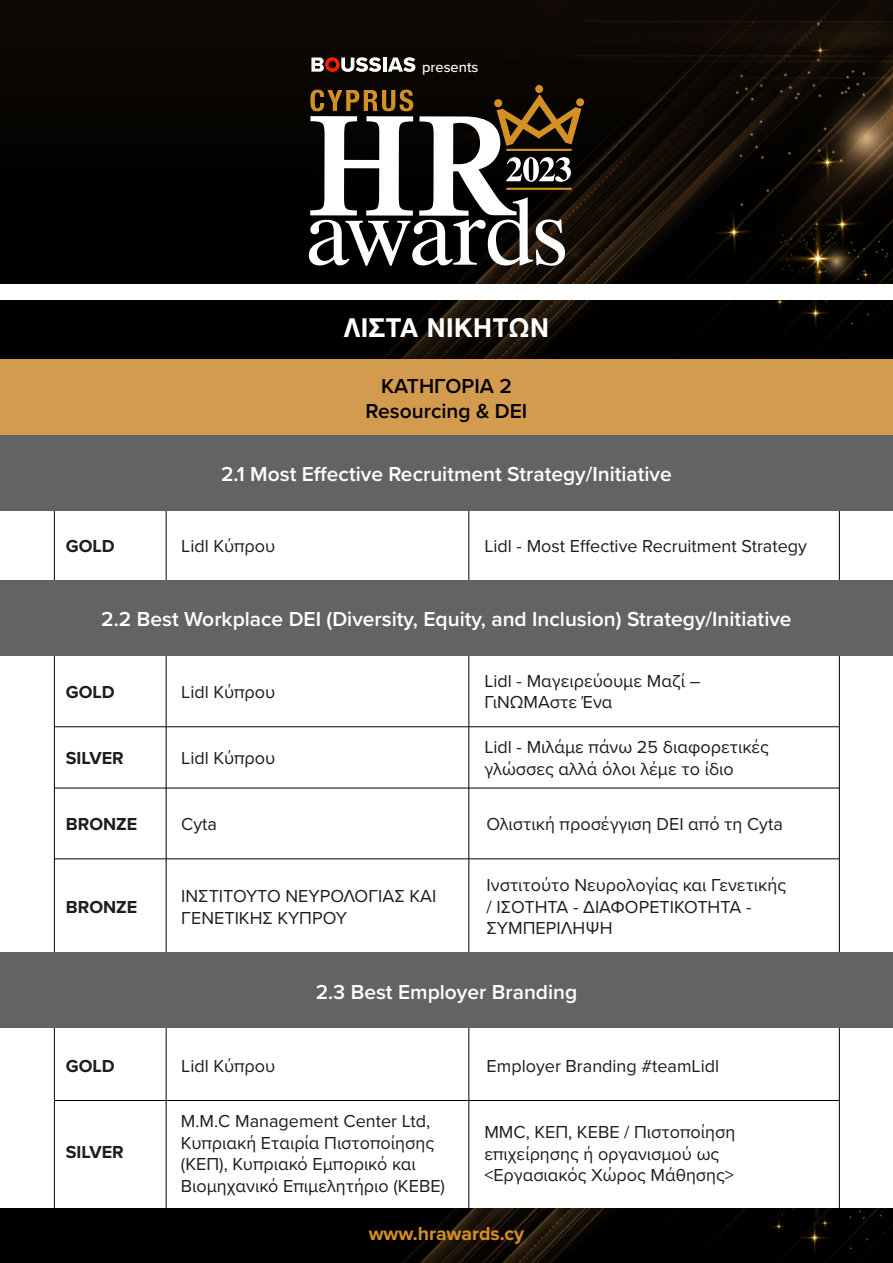
<style>
.page{position:relative;width:893px;height:1263px;background:#fff}
.page>*{position:absolute;margin:0;border:0;box-sizing:border-box;transform-origin:0 0}
.t1{font:700 27.9px "CF Helvetica";letter-spacing:.02em;color:#fff}
.t2{font:600 21px "Proxima Nova";color:#fff}
.t3{font:600 21px/25.2px "Proxima Nova";color:#000;text-align:center}
.t4{font:700 19.5px "Proxima Nova";color:#d59021}
.t5{font:18px/21.6px "Proxima Nova";color:#1d1d1b}
.t6{font:700 18px "Proxima Nova";color:#1d1d1b}
.t7{font:700 18px "Proxima Nova";color:#1d1e1b}
.t8{font:500 14.7px "Proxima Nova";color:#fff}
</style>
<div class="page">
<img style="left:0;top:1209px;width:893px;height:54px">
<img style="left:0;top:0;width:893px;height:359px">
<div style="left:535px;top:85px;width:8px;height:8px;background:#d59023;border-radius:50%"></div>
<div style="left:576px;top:98px;width:8px;height:8px;background:#d59023;border-radius:50%"></div>
<svg style="left:309px;top:90px;width:272px;height:176px"></svg>
<div style="left:0;top:285px;width:893px;height:15px;background:#fff"></div>
<hr style="left:383px;top:58px;width:4px;height:14px;background:#fff">
<svg style="left:388px;top:57px;width:27px;height:15px"></svg>
<svg style="left:311px;top:57px;width:70px;height:15px"></svg>
<hr style="left:468px;top:498px;width:1px;height:716px;background:#000">
<hr style="left:166px;top:445px;width:1px;height:779px;background:#000">
<hr style="left:839px;top:479px;width:1px;height:780px;background:#000">
<hr style="left:54px;top:481px;width:1px;height:779px;background:#000">
<div style="left:0;top:359px;width:893px;height:76px;background:#d39b4e"></div>
<div style="left:0;top:435px;width:893px;height:75px;background:#646363"></div>
<div style="left:0;top:580px;width:893px;height:76px;background:#646363"></div>
<hr style="left:54px;top:726px;width:785px;height:1px;background:#000">
<hr style="left:54px;top:788px;width:785px;height:1px;background:#000">
<hr style="left:54px;top:858px;width:785px;height:1px;background:#000">
<div style="left:0;top:952px;width:893px;height:76px;background:#646363"></div>
<hr style="left:54px;top:1100px;width:785px;height:1px;background:#000">
<p class="t8" style="left:422px;top:56px;width:58px">presents</p>
<h1 class="t1" style="left:344px;top:313px;width:206px">ΛΙΣΤΑ ΝΙΚΗΤΩΝ</h1>
<p class="t3" style="left:366px;top:373px;width:163px">ΚΑΤΗΓΟΡΙΑ 2<br>Resourcing &amp; DEI</p>
<p class="t2" style="left:221px;top:458px;width:452px">2.1 Most Effective Recruitment Strategy/Initiative</p>
<p class="t6" style="left:66px;top:533px;width:51px">GOLD</p>
<p class="t5" style="left:181px;top:535px;width:96px">Lidl Κύπρου</p>
<p class="t5" style="left:484px;top:535px;width:324px">Lidl - Most Effective Recruitment Strategy</p>
<p class="t2" style="left:101px;top:604px;width:692px">2.2 Best Workplace DEI (Diversity, Equity, and Inclusion) Strategy/Initiative</p>
<p class="t6" style="left:66px;top:679px;width:51px">GOLD</p>
<p class="t5" style="left:181px;top:680px;width:96px">Lidl Κύπρου</p>
<p class="t5" style="left:484px;top:669px;width:218px">Lidl - Μαγειρεύουμε Μαζί –<br>ΓιΝΩΜΑστε Ένα</p>
<p class="t6" style="left:66px;top:745px;width:59px">SILVER</p>
<p class="t5" style="left:181px;top:747px;width:96px">Lidl Κύπρου</p>
<p class="t5" style="left:484px;top:736px;width:286px">Lidl - Μιλάμε πάνω 25 διαφορετικές γλώσσες αλλά όλοι λέμε το ίδιο</p>
<p class="t7" style="left:66px;top:811px;width:73px">BRONZE</p>
<p class="t5" style="left:181px;top:812px;width:37px">Cyta</p>
<p class="t5" style="left:487px;top:812px;width:298px">Ολιστική προσέγγιση DEI από τη Cyta</p>
<p class="t6" style="left:66px;top:893px;width:73px">BRONZE</p>
<p class="t5" style="left:181px;top:884px;width:257px">ΙΝΣΤΙΤΟΥΤΟ ΝΕΥΡΟΛΟΓΙΑΣ ΚΑΙ<br>ΓΕΝΕΤΙΚΗΣ ΚΥΠΡΟΥ</p>
<p class="t5" style="left:487px;top:873px;width:301px">Ινστιτούτο Νευρολογίας και Γενετικής / ΙΣΟΤΗΤΑ - ΔΙΑΦΟΡΕΤΙΚΟΤΗΤΑ -<br>ΣΥΜΠΕΡΙΛΗΨΗ</p>
<p class="t2" style="left:316px;top:976px;width:263px">2.3 Best Employer Branding</p>
<p class="t6" style="left:66px;top:1052px;width:51px">GOLD</p>
<p class="t5" style="left:181px;top:1054px;width:96px">Lidl Κύπρου</p>
<p class="t5" style="left:487px;top:1054px;width:234px">Employer Branding #teamLidl</p>
<p class="t6" style="left:66px;top:1139px;width:59px">SILVER</p>
<p class="t5" style="left:181px;top:1109px;width:266px">M.M.C Management Center Ltd,<br>Κυπριακή Εταιρία Πιστοποίησης (ΚΕΠ), Κυπριακό Εμπορικό και<br>Βιομηχανικό Επιμελητήριο (ΚΕΒΕ)</p>
<p class="t5" style="left:484px;top:1120px;width:252px">MMC, ΚΕΠ, ΚΕΒΕ / Πιστοποίηση επιχείρησης ή οργανισμού ως &lt;Εργασιακός Χώρος Μάθησης&gt;</p>
<p class="t4" style="left:369px;top:1219px;width:157px">www.hrawards.cy</p>
</div>
